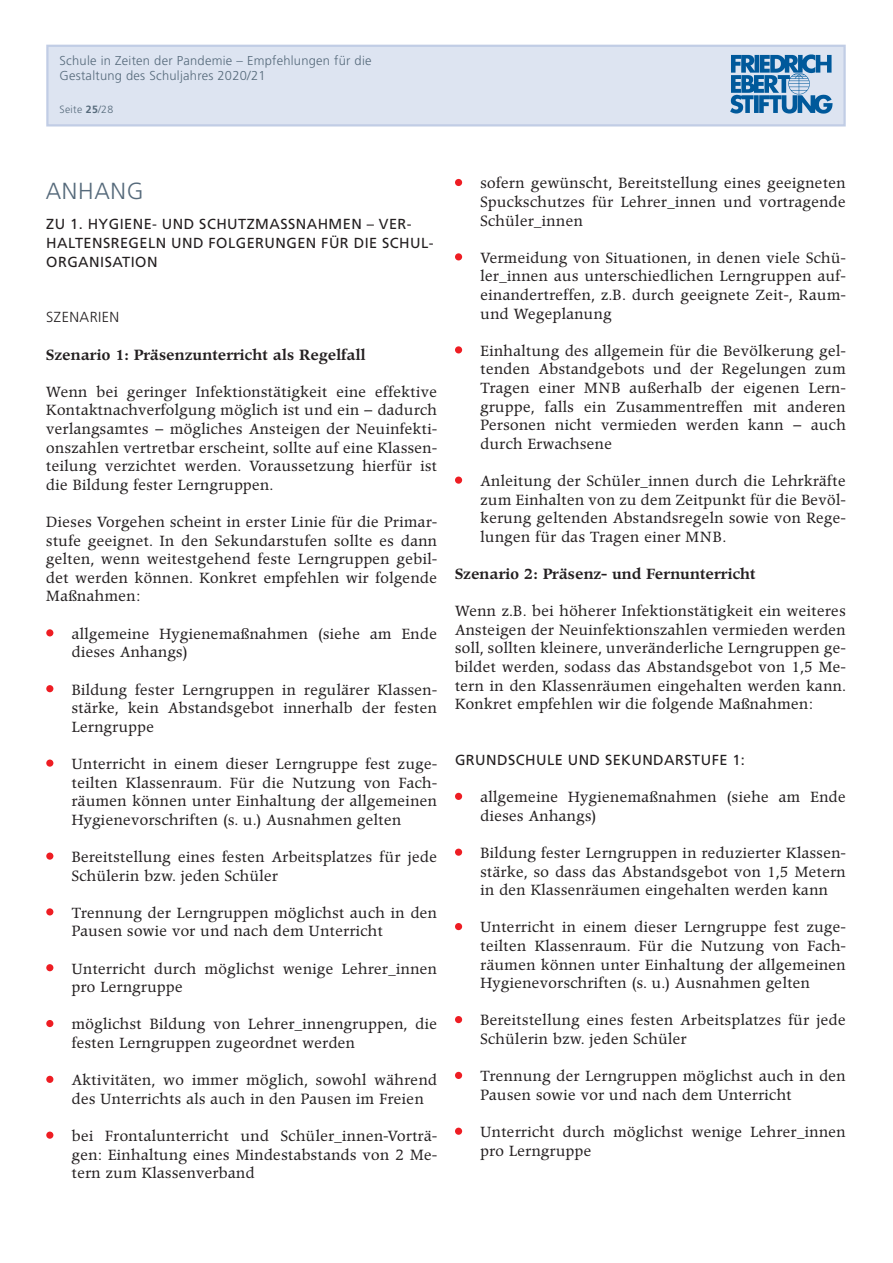
<style>
.page{position:relative;width:893px;height:1263px;background:#fff}
.page>*{position:absolute;margin:0;border:0;box-sizing:border-box;transform-origin:0 0}
.t1{font:300 23.25px "Frutiger";letter-spacing:.03em;color:#566a7b}
.t2{font:14.55px/18.6px "Poppl Pontifex BE";letter-spacing:.03em;color:#231f20;text-align:justify}
.t3{font:14.55px/18.6px "Frutiger";letter-spacing:.03em;color:#231f20}
.t4{font:500 14.55px "Poppl Pontifex BE";letter-spacing:.03em;color:#231f20}
.t5{font:300 14.55px "Frutiger";letter-spacing:.03em;color:#231f20}
.t6{font:300 12.9px/15px "Frutiger CE";letter-spacing:.02em;color:#566a7b}
.t7{font:300 10.5px "Frutiger";letter-spacing:.03em;color:#566a7b}
.s1{font-family:"Frutiger CE";font-weight:700}
</style>
<div class="page">
<div style="left:46px;top:629px;width:7px;height:7px;background:#ee1d23;border-radius:50%"></div>
<div style="left:46px;top:685px;width:7px;height:7px;background:#ee1d23;border-radius:50%"></div>
<div style="left:46px;top:759px;width:7px;height:8px;background:#ee1d23;border-radius:50%"></div>
<div style="left:46px;top:852px;width:7px;height:8px;background:#ee1d23;border-radius:50%"></div>
<div style="left:46px;top:908px;width:7px;height:7px;background:#ee1d23;border-radius:50%"></div>
<div style="left:46px;top:964px;width:7px;height:7px;background:#ee1d23;border-radius:50%"></div>
<div style="left:46px;top:1020px;width:7px;height:7px;background:#ee1d23;border-radius:50%"></div>
<div style="left:46px;top:1076px;width:7px;height:7px;background:#ee1d23;border-radius:50%"></div>
<div style="left:46px;top:1131px;width:7px;height:8px;background:#ee1d23;border-radius:50%"></div>
<div style="left:455px;top:179px;width:7px;height:7px;background:#ee1d23;border-radius:50%"></div>
<div style="left:455px;top:253px;width:7px;height:7px;background:#ee1d23;border-radius:50%"></div>
<div style="left:455px;top:346px;width:7px;height:7px;background:#ee1d23;border-radius:50%"></div>
<div style="left:455px;top:476px;width:7px;height:8px;background:#ee1d23;border-radius:50%"></div>
<div style="left:455px;top:793px;width:7px;height:7px;background:#ee1d23;border-radius:50%"></div>
<div style="left:455px;top:848px;width:7px;height:8px;background:#ee1d23;border-radius:50%"></div>
<div style="left:455px;top:923px;width:7px;height:7px;background:#ee1d23;border-radius:50%"></div>
<div style="left:455px;top:1016px;width:7px;height:7px;background:#ee1d23;border-radius:50%"></div>
<div style="left:455px;top:1072px;width:7px;height:7px;background:#ee1d23;border-radius:50%"></div>
<div style="left:455px;top:1127px;width:7px;height:8px;background:#ee1d23;border-radius:50%"></div>
<div style="left:46px;top:45px;width:800px;height:81px;background:#dde4f1;border:2px solid #c1cde5"></div>
<img style="left:730px;top:54px;width:103px;height:60px">
<p class="t6" style="left:60px;top:53px;width:314px">Schule in Zeiten der Pandemie – Empfehlungen für die<br>Gestaltung des Schuljahres 2020/21</p>
<p class="t7" style="left:60px;top:103px;width:55px">Seite <span class="s1">25</span>/28</p>
<h1 class="t1" style="left:46px;top:177px;width:99px">ANHANG</h1>
<p class="t3" style="left:46px;top:215px;width:389px">ZU 1. HYGIENE- UND SCHUTZMASSNAHMEN – VER-<br>HALTENSREGELN UND FOLGERUNGEN FÜR DIE SCHUL-<br>ORGANISATION</p>
<p class="t5" style="left:46px;top:309px;width:75px">SZENARIEN</p>
<p class="t4" style="left:46px;top:346px;width:321px">Szenario 1: Präsenzunterricht als Regelfall</p>
<p class="t2" style="left:46px;top:383px;width:392px">Wenn bei geringer Infektionstätigkeit eine effektive Kontaktnachverfolgung möglich ist und ein – dadurch verlangsamtes – mögliches Ansteigen der Neuinfekti&shy;onszahlen vertretbar erscheint, sollte auf eine Klassen&shy;teilung verzichtet werden. Voraussetzung hierfür ist die Bildung fester Lerngruppen.</p>
<p class="t2" style="left:46px;top:513px;width:392px">Dieses Vorgehen scheint in erster Linie für die Primar&shy;stufe geeignet. In den Sekundarstufen sollte es dann gelten, wenn weitestgehend feste Lerngruppen gebil&shy;det werden können. Konkret empfehlen wir folgende Maßnahmen:</p>
<p class="t2" style="left:72px;top:625px;width:367px">allgemeine Hygienemaßnahmen (siehe am Ende dieses Anhangs)</p>
<p class="t2" style="left:72px;top:680px;width:367px">Bildung fester Lerngruppen in regulärer Klassen&shy;stärke, kein Abstandsgebot innerhalb der festen Lerngruppe</p>
<p class="t2" style="left:72px;top:755px;width:367px">Unterricht in einem dieser Lerngruppe fest zuge&shy;teilten Klassenraum. Für die Nutzung von Fach&shy;räumen können unter Einhaltung der allgemeinen Hygienevorschriften (s. u.) Ausnahmen gelten</p>
<p class="t2" style="left:72px;top:848px;width:367px">Bereitstellung eines festen Arbeitsplatzes für jede<br>Schülerin bzw. jeden Schüler</p>
<p class="t2" style="left:72px;top:904px;width:367px">Trennung der Lerngruppen möglichst auch in den<br>Pausen sowie vor und nach dem Unterricht</p>
<p class="t2" style="left:72px;top:959px;width:367px">Unterricht durch möglichst wenige Lehrer_innen pro Lerngruppe</p>
<p class="t2" style="left:72px;top:1015px;width:367px">möglichst Bildung von Lehrer_innengruppen, die festen Lerngruppen zugeordnet werden</p>
<p class="t2" style="left:72px;top:1071px;width:367px">Aktivitäten, wo immer möglich, sowohl während des Unterrichts als auch in den Pausen im Freien</p>
<p class="t2" style="left:72px;top:1127px;width:367px">bei Frontalunterricht und Schüler_innen-Vorträ&shy;gen: Einhaltung eines Mindestabstands von 2 Me&shy;tern zum Klassenverband</p>
<p class="t2" style="left:480px;top:174px;width:367px">sofern gewünscht, Bereitstellung eines geeigneten Spuckschutzes für Lehrer_innen und vortragende Schüler_innen</p>
<p class="t2" style="left:480px;top:249px;width:367px">Vermeidung von Situationen, in denen viele Schü&shy;ler_innen aus unterschiedlichen Lerngruppen auf&shy;einandertreffen, z.B. durch geeignete Zeit-, Raum&shy;und Wegeplanung</p>
<p class="t2" style="left:480px;top:342px;width:367px">Einhaltung des allgemein für die Bevölkerung gel&shy;tenden Abstandgebots und der Regelungen zum Tragen einer MNB außerhalb der eigenen Lern&shy;gruppe, falls ein Zusammentreffen mit anderen Personen nicht vermieden werden kann – auch durch Erwachsene</p>
<p class="t2" style="left:480px;top:472px;width:367px">Anleitung der Schüler_innen durch die Lehrkräfte zum Einhalten von zu dem Zeitpunkt für die Bevöl&shy;kerung geltenden Abstandsregeln sowie von Rege&shy;lungen für das Tragen einer MNB.</p>
<p class="t4" style="left:455px;top:565px;width:302px">Szenario 2: Präsenz- und Fernunterricht</p>
<p class="t2" style="left:455px;top:602px;width:392px">Wenn z.B. bei höherer Infektionstätigkeit ein weiteres Ansteigen der Neuinfektionszahlen vermieden werden soll, sollten kleinere, unveränderliche Lerngruppen ge&shy;bildet werden, sodass das Abstandsgebot von 1,5 Me&shy;tern in den Klassenräumen eingehalten werden kann.<br>Konkret empfehlen wir die folgende Maßnahmen:</p>
<p class="t3" style="left:455px;top:751px;width:291px">GRUNDSCHULE UND SEKUNDARSTUFE 1:</p>
<p class="t2" style="left:480px;top:788px;width:367px">allgemeine Hygienemaßnahmen (siehe am Ende dieses Anhangs)</p>
<p class="t2" style="left:480px;top:844px;width:367px">Bildung fester Lerngruppen in reduzierter Klassen&shy;stärke, so dass das Abstandsgebot von 1,5 Metern in den Klassenräumen eingehalten werden kann</p>
<p class="t2" style="left:480px;top:918px;width:367px">Unterricht in einem dieser Lerngruppe fest zuge&shy;teilten Klassenraum. Für die Nutzung von Fach&shy;räumen können unter Einhaltung der allgemeinen Hygienevorschriften (s. u.) Ausnahmen gelten</p>
<p class="t2" style="left:480px;top:1011px;width:367px">Bereitstellung eines festen Arbeitsplatzes für jede<br>Schülerin bzw. jeden Schüler</p>
<p class="t2" style="left:480px;top:1067px;width:367px">Trennung der Lerngruppen möglichst auch in den<br>Pausen sowie vor und nach dem Unterricht</p>
<p class="t2" style="left:480px;top:1123px;width:367px">Unterricht durch möglichst wenige Lehrer_innen pro Lerngruppe</p>
</div>
